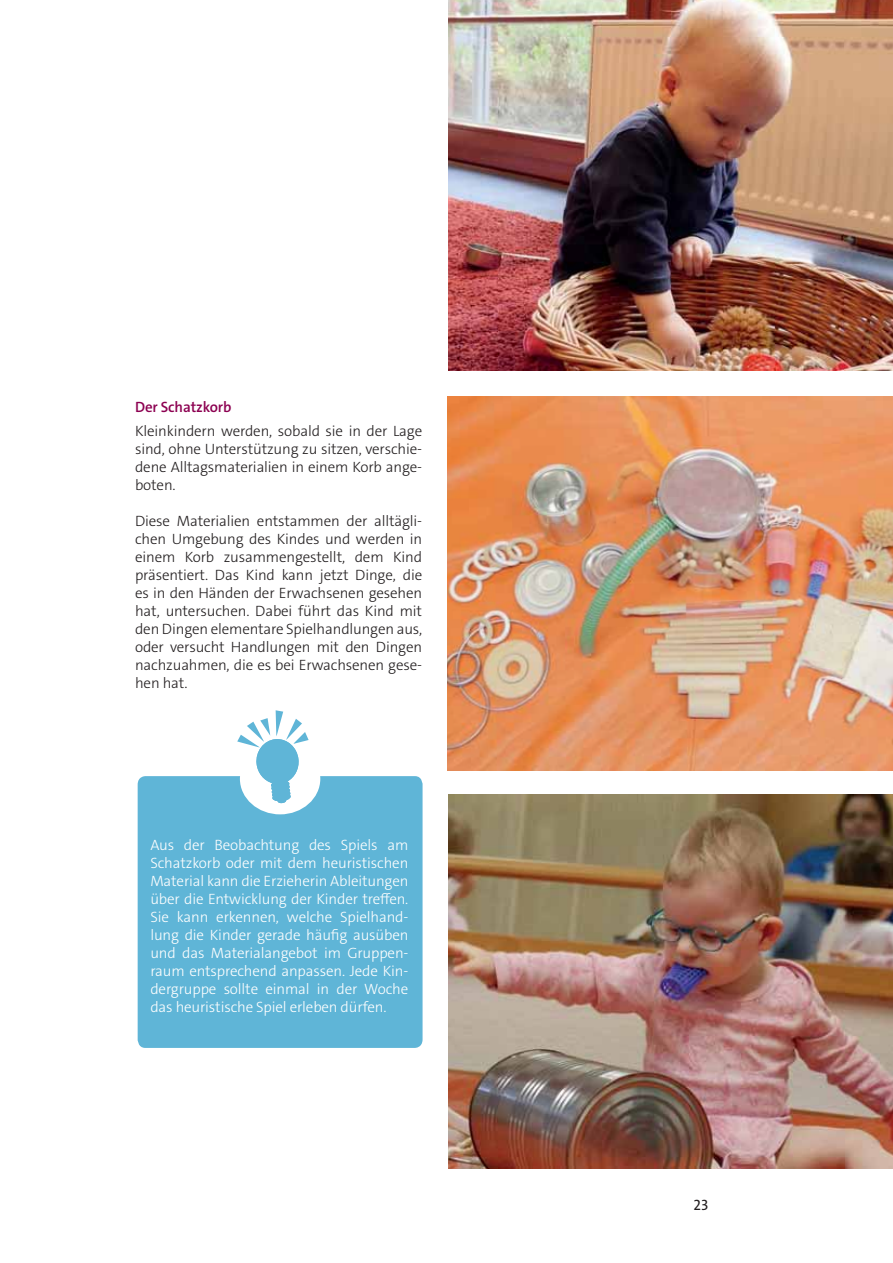
<style>
.page{position:relative;width:893px;height:1263px;background:#fff}
.page>*{position:absolute;margin:0;border:0;box-sizing:border-box;transform-origin:0 0}
.t1{font:300 15px/18px "The Sans C4 s";letter-spacing:-.01em;color:#231f20;text-align:justify}
.t2{font:300 15px/18px "The Sans C4 s";letter-spacing:-.01em;color:#fff;text-align:justify}
.t3{font:600 15px "The Sans C4 s";letter-spacing:-.01em;color:#8c0051}
.t4{font:15px "The Sans C4 s";color:#231f20}
</style>
<div class="page">
<div style="left:138px;top:776px;width:285px;height:272px;background:#5fb5d7"></div>
<svg style="left:237px;top:710px;width:72px;height:93px"></svg>
<img style="left:448px;top:794px;width:445px;height:374px">
<img style="left:448px;top:396px;width:445px;height:375px">
<img style="left:449px;top:0;width:444px;height:370px">
<p class="t3" style="left:135px;top:402px;width:98px">Der Schatzkorb</p>
<p class="t1" style="left:135px;top:424px;width:289px">Kleinkindern werden, sobald sie in der Lage sind, ohne Unterstützung zu sitzen, verschie&shy;dene Alltagsmaterialien in einem Korb ange&shy;boten.</p>
<p class="t1" style="left:135px;top:514px;width:289px">Diese Materialien entstammen der alltägli&shy;chen Umgebung des Kindes und werden in einem Korb zusammengestellt, dem Kind präsentiert. Das Kind kann jetzt Dinge, die es in den Händen der Erwachsenen gesehen hat, untersuchen. Dabei führt das Kind mit den Dingen elementare Spielhandlungen aus, oder versucht Handlungen mit den Dingen nachzuahmen, die es bei Erwachsenen gese&shy;hen hat.</p>
<p class="t2" style="left:150px;top:838px;width:260px">Aus der Beobachtung des Spiels am Schatzkorb oder mit dem heuristischen Material kann die Erzieherin Ableitungen über die Entwicklung der Kinder treffen.<br>Sie kann erkennen, welche Spielhand&shy;lung die Kinder gerade häufig ausüben und das Materialangebot im Gruppen&shy;raum entsprechend anpassen. Jede Kin&shy;dergruppe sollte einmal in der Woche das heuristische Spiel erleben dürfen.</p>
<p class="t4" style="left:693px;top:1200px;width:16px">23</p>
</div>
